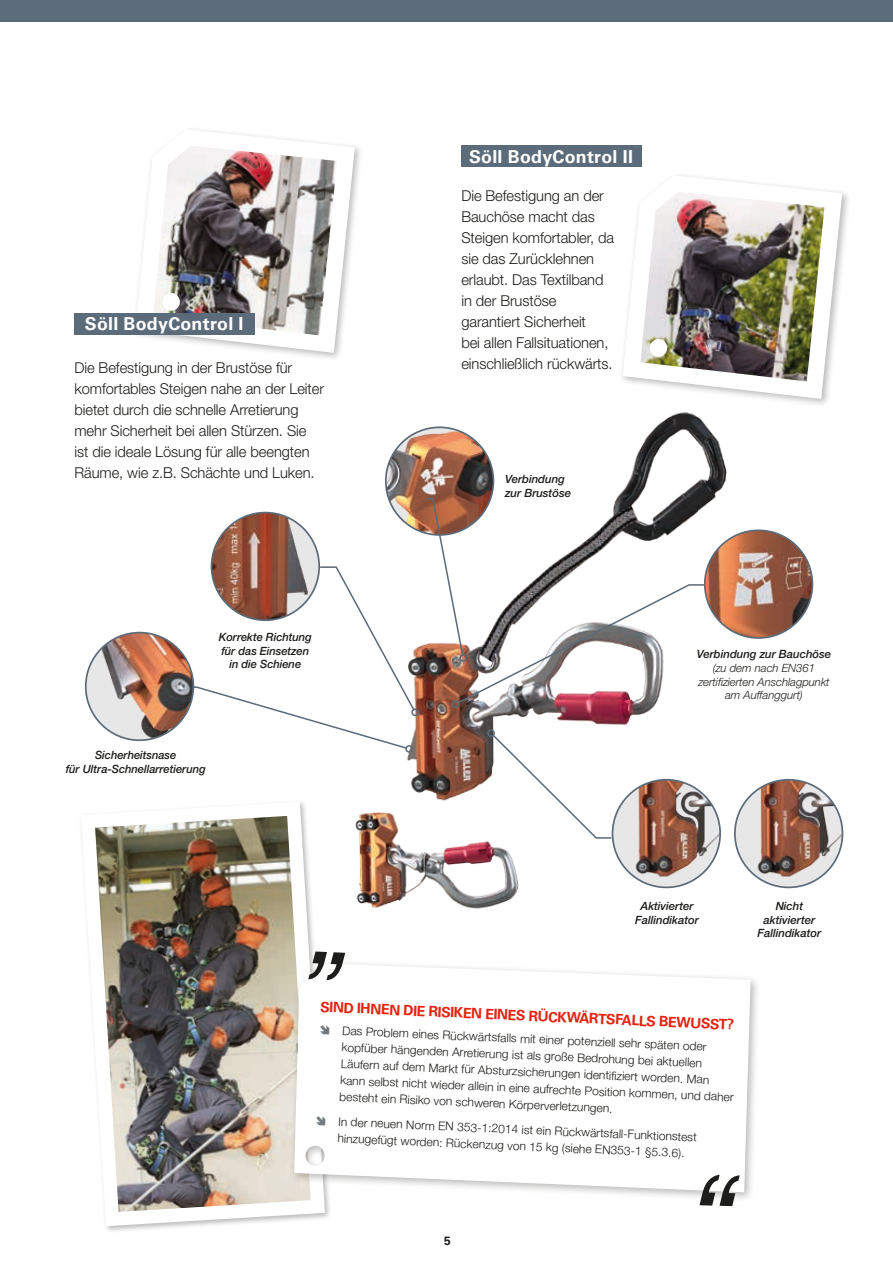
<style>
.page{position:relative;width:893px;height:1263px;background:#fff}
.page>*{position:absolute;margin:0;border:0;box-sizing:border-box;transform-origin:0 0}
.t1{font:700 17.85px "Univers LT Std";letter-spacing:.015em;color:#fff}
.t2{font:300 15px/21px "Helvetica Neue LT Std";letter-spacing:-.005em;color:#1d1d1b}
.t3{font:700 14.25px "Univers LT Std";color:#e42413}
.t4{font:300 12px/16.6px "Helvetica Neue LT Std";color:#1d1d1b}
.t5{font:700 12px "Univers LT Std";color:#1d1d1b}
.t6{font:italic 500 11.4px/13.6px "Helvetica Neue LT Std";letter-spacing:-.005em;color:#1d1d1b;text-align:center}
.t7{font:italic 300 11.4px/13.6px "Helvetica Neue LT Std";letter-spacing:-.005em;color:#1d1d1b;text-align:center}
.s1{color:#72787b}
</style>
<div class="page">
<div style="left:0;top:0;width:893px;height:21px;background:#5c6b79"></div>
<div style="left:132px;top:126px;width:232px;height:236px;background:#1d1d1b;opacity:.3"></div>
<svg style="left:135px;top:129px;width:220px;height:224px"></svg>
<img style="left:153px;top:146px;width:184px;height:189px">
<img style="left:81px;top:802px;width:249px;height:429px">
<div style="left:290px;top:959px;width:471px;height:243px;background:#1d1d1b;opacity:.3"></div>
<svg style="left:294px;top:963px;width:457px;height:229px"></svg>
<svg style="left:699px;top:1175px;width:41px;height:31px"></svg>
<div style="left:461px;top:146px;width:181px;height:21px;background:#5c6b79"></div>
<div style="left:74px;top:313px;width:181px;height:22px;background:#5c6b79"></div>
<div style="left:619px;top:172px;width:232px;height:236px;background:#1d1d1b;opacity:.3"></div>
<svg style="left:623px;top:175px;width:219px;height:224px"></svg>
<img style="left:640px;top:192px;width:184px;height:189px">
<img style="left:386px;top:427px;width:107px;height:108px;border-radius:54px">
<img style="left:397px;top:407px;width:339px;height:399px">
<img style="left:212px;top:513px;width:104px;height:53px">
<div style="left:405px;top:745px;width:8px;height:8px;border:2px solid #5c6b79;border-radius:50%"></div>
<svg style="left:491px;top:733px;width:121px;height:106px"></svg>
<div style="left:487px;top:729px;width:8px;height:8px;border:2px solid #5c6b79;border-radius:50%"></div>
<svg style="left:166px;top:566px;width:250px;height:184px"></svg>
<div style="left:411px;top:708px;width:8px;height:8px;border:2px solid #5c6b79;border-radius:50%"></div>
<svg style="left:425px;top:497px;width:312px;height:208px"></svg>
<div style="left:451px;top:700px;width:8px;height:8px;border:2px solid #5c6b79;border-radius:50%"></div>
<div style="left:612px;top:780px;width:108px;height:107px;background:#e7e7e7;border-radius:50%"></div>
<img style="left:632px;top:780px;width:88px;height:99px">
<div style="left:612px;top:779px;width:109px;height:109px;border:2px solid #5c6b79;border-radius:50%"></div>
<div style="left:735px;top:780px;width:107px;height:107px;background:#e7e7e7;border-radius:50%"></div>
<img style="left:755px;top:780px;width:87px;height:99px">
<div style="left:734px;top:779px;width:109px;height:109px;border:2px solid #5c6b79;border-radius:50%"></div>
<img style="left:705px;top:530px;width:107px;height:108px;border-radius:54px">
<div style="left:704px;top:529px;width:109px;height:110px;border:2px solid #5c6b79;border-radius:50%"></div>
<img style="left:86px;top:633px;width:107px;height:107px;border-radius:54px">
<div style="left:85px;top:632px;width:109px;height:109px;border:2px solid #5c6b79;border-radius:50%"></div>
<img style="left:355px;top:801px;width:177px;height:108px">
<svg style="left:308px;top:951px;width:37px;height:29px"></svg>
<h1 class="t1" style="left:85px;top:314px;width:160px">Söll BodyControl I</h1>
<p class="t2" style="left:74px;top:357px;width:251px">Die Befestigung in der Brustöse für komfortables Steigen nahe an der Leiter bietet durch die schnelle Arretierung mehr Sicherheit bei allen Stürzen. Sie ist die ideale Lösung für alle beengten Räume, wie z.B. Schächte und Luken.</p>
<p class="t6" style="left:219px;top:630px;width:95px">Korrekte Richtung für das Einsetzen in die Schiene</p>
<p class="t6" style="left:66px;top:748px;width:141px">Sicherheitsnase<br>für Ultra-Schnellarretierung</p>
<h1 class="t1" style="left:469px;top:146px;width:165px">Söll BodyControl II</h1>
<p class="t2" style="left:461px;top:185px;width:154px">Die Befestigung an der<br>Bauchöse macht das<br>Steigen komfortabler, da sie das Zurücklehnen erlaubt. Das Textilband in der Brustöse garantiert Sicherheit<br>bei allen Fallsituationen, einschließlich rückwärts.</p>
<p class="t6" style="left:505px;top:472px;width:67px;text-align:left">Verbindung zur Brustöse</p>
<p class="t6" style="left:697px;top:647px;width:136px">Verbindung zur Bauchöse</p>
<p class="t7" style="left:698px;top:661px;width:133px">(zu dem nach EN361 zertifizierten Anschlagpunkt am Auffanggurt)</p>
<p class="t6" style="left:635px;top:899px;width:65px">Aktivierter<br>Fallindikator</p>
<p class="t6" style="left:757px;top:899px;width:65px">Nicht aktivierter<br>Fallindikator</p>
<p class="t3" style="left:321px;top:996px;width:416px;rotate:3deg">SIND IHNEN DIE RISIKEN EINES RÜCKWÄRTSFALLS BEWUSST?</p>
<p class="t4" style="left:343px;top:1020px;width:396px;text-indent:-23px;rotate:3deg"><span class="s1">➔</span> Das Problem eines Rückwärtsfalls mit einer potenziell sehr späten oder kopfüber hängenden Arretierung ist als große Bedrohung bei aktuellen Läufern auf dem Markt für Absturzsicherungen identifi ziert worden. Man kann selbst nicht wieder allein in eine aufrechte Position kommen, und daher besteht ein Risiko von schweren Körperverletzungen.</p>
<p class="t4" style="left:339px;top:1111px;width:360px;text-indent:-23px;rotate:3deg"><span class="s1">➔</span> In der neuen Norm EN 353-1:2014 ist ein Rückwärtsfall-Funktionstest hinzugefügt worden: Rückenzug von 15 kg (siehe EN353-1 §5.3.6).</p>
<p class="t5" style="left:444px;top:1233px;width:8px">5</p>
</div>
